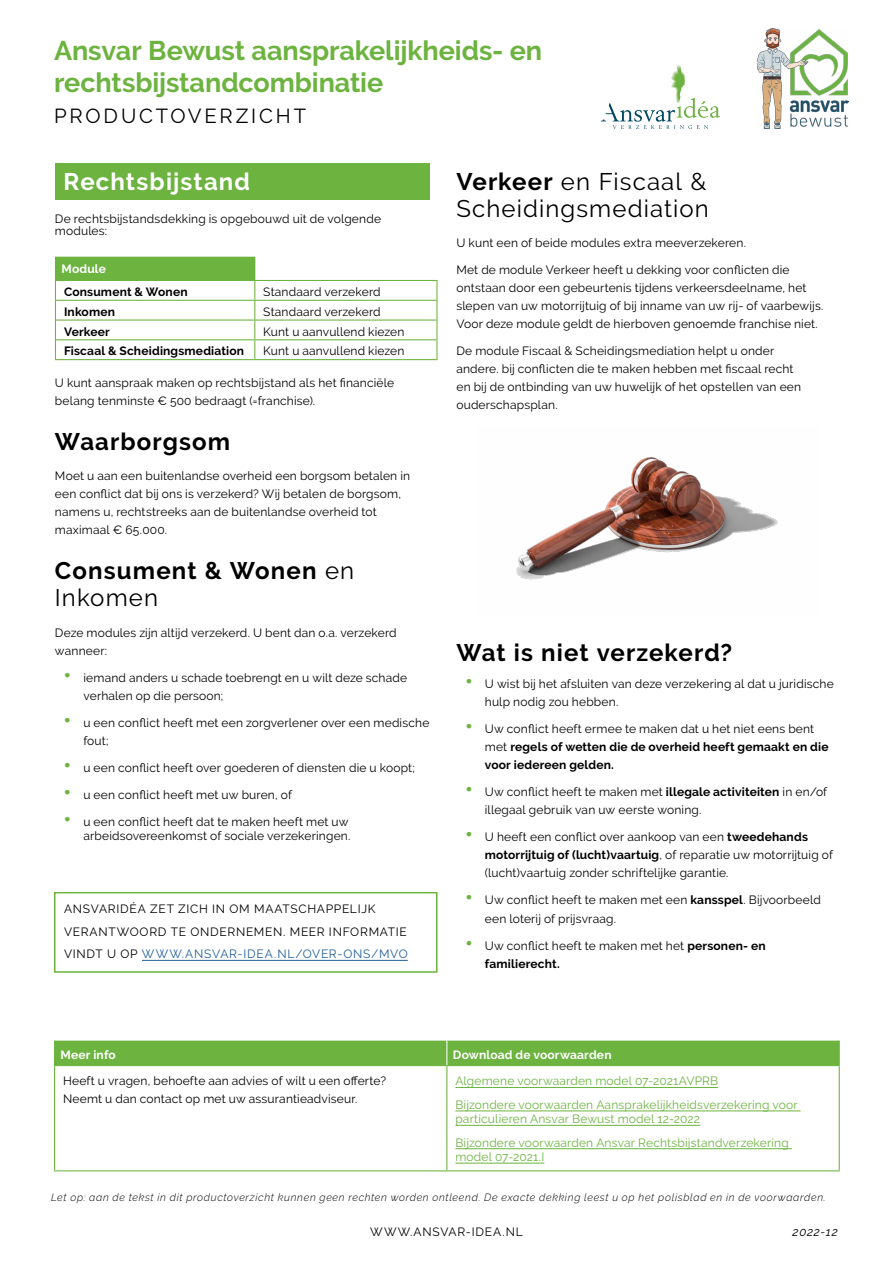
<style>
.page{position:relative;width:893px;height:1263px;background:#fff}
.page>*{position:absolute;margin:0;border:0;box-sizing:border-box;transform-origin:0 0}
.t1{font:700 27px/31.5px "Raleway";letter-spacing:-.005em;color:#6cb33f}
.t2{font:700 24px/27px "Raleway";letter-spacing:.045em;color:#000}
.t3{font:24px/27px "Raleway";letter-spacing:.045em;color:#000}
.t4{font:700 24px "Raleway";letter-spacing:.045em;color:#fff}
.t5{font:20.25px "Raleway";letter-spacing:.14em;color:#000}
.t6{font:12px/18px "Raleway";letter-spacing:.015em;color:#000}
.t7{font:12px/23.4px "Raleway";letter-spacing:.015em;color:#6cb33f}
.t8{font:700 12px/18px "Raleway";letter-spacing:.015em;color:#000}
.t9{font:12px/22.5px "Raleway";letter-spacing:.06em;color:#000}
.t10{font:700 12px "Raleway";letter-spacing:.015em;color:#fff}
.t11{font:12px "Raleway";letter-spacing:.065em;color:#000}
.t12{font:italic 12px "Raleway";letter-spacing:.06em;color:#000}
.t13{font:italic 300 10.5px "Raleway";letter-spacing:.07em;color:#000}
.s1{font-weight:400}
.s2{font-weight:800;font-size:19.5px;color:#6cb33f}
.s3{color:#215e9e}
.s4{font-weight:700}
</style>
<div class="page">
<svg style="left:601px;top:71px;width:119px;height:58px"></svg>
<img style="left:671px;top:65px;width:9px;height:39px">
<img style="left:757px;top:29px;width:91px;height:100px">
<svg style="left:55px;top:1066px;width:784px;height:104px"></svg>
<div style="left:54px;top:1040px;width:786px;height:25px;background:#6cb33f"></div>
<hr style="left:54px;top:1066px;width:1px;height:104px;background:#6cb33f">
<hr style="left:54px;top:1065px;width:393px;height:1px;background:#6cb33f">
<hr style="left:54px;top:1170px;width:393px;height:1px;background:#6cb33f">
<hr style="left:446px;top:1066px;width:1px;height:104px;background:#6cb33f">
<hr style="left:447px;top:1065px;width:393px;height:1px;background:#6cb33f">
<hr style="left:839px;top:1066px;width:1px;height:104px;background:#6cb33f">
<hr style="left:447px;top:1170px;width:393px;height:1px;background:#6cb33f">
<hr style="left:455px;top:1087px;width:263px;height:1px;background:#6cb33f">
<hr style="left:455px;top:1110px;width:346px;height:1px;background:#6cb33f">
<hr style="left:455px;top:1125px;width:245px;height:1px;background:#6cb33f">
<hr style="left:455px;top:1148px;width:337px;height:1px;background:#6cb33f">
<hr style="left:455px;top:1163px;width:89px;height:1px;background:#6cb33f">
<img style="left:516px;top:457px;width:262px;height:123px">
<div style="left:55px;top:163px;width:374px;height:36px;background:#6cb33f"></div>
<svg style="left:55px;top:257px;width:382px;height:102px"></svg>
<hr style="left:55px;top:280px;width:200px;height:1px;background:#6cb33f">
<hr style="left:255px;top:280px;width:182px;height:1px;background:#6cb33f">
<hr style="left:56px;top:300px;width:199px;height:1px;background:#6cb33f">
<hr style="left:255px;top:300px;width:182px;height:1px;background:#6cb33f">
<hr style="left:56px;top:319px;width:199px;height:2px;background:#6cb33f">
<hr style="left:255px;top:319px;width:182px;height:2px;background:#6cb33f">
<hr style="left:56px;top:339px;width:199px;height:1px;background:#6cb33f">
<hr style="left:255px;top:339px;width:182px;height:1px;background:#6cb33f">
<hr style="left:55px;top:359px;width:200px;height:1px;background:#6cb33f">
<hr style="left:255px;top:359px;width:182px;height:1px;background:#6cb33f">
<hr style="left:142px;top:960px;width:266px;height:1px;background:#215e9e">
<div style="left:54px;top:892px;width:383px;height:81px;border:2px solid #6cb33f"></div>
<h1 class="t1" style="left:54px;top:35px;width:490px">Ansvar Bewust aansprakelijkheids- en rechtsbijstandcombinatie</h1>
<h3 class="t5" style="left:54px;top:104px;width:254px">PRODUCTOVERZICHT</h3>
<h2 class="t4" style="left:63px;top:167px;width:188px">Rechtsbijstand</h2>
<p class="t6" style="left:55px;top:213px;width:328px;line-height:12px">De rechtsbijstandsdekking is opgebouwd uit de volgende modules:</p>
<p class="t10" style="left:61px;top:262px;width:46px">Module</p>
<p class="t8" style="left:64px;top:283px;width:125px">Consument &amp; Wonen</p>
<p class="t6" style="left:263px;top:283px;width:119px">Standaard verzekerd</p>
<p class="t8" style="left:64px;top:303px;width:53px">Inkomen</p>
<p class="t6" style="left:263px;top:303px;width:119px">Standaard verzekerd</p>
<p class="t8" style="left:64px;top:322px;width:47px">Verkeer</p>
<p class="t6" style="left:263px;top:322px;width:143px">Kunt u aanvullend kiezen</p>
<p class="t8" style="left:64px;top:342px;width:182px">Fiscaal &amp; Scheidingsmediation</p>
<p class="t6" style="left:263px;top:342px;width:143px">Kunt u aanvullend kiezen</p>
<p class="t6" style="left:55px;top:374px;width:341px">U kunt aanspraak maken op rechtsbijstand als het financiële belang tenminste € 500 bedraagt (=franchise).</p>
<h2 class="t2" style="left:55px;top:428px;width:177px">Waarborgsom</h2>
<p class="t6" style="left:55px;top:467px;width:357px">Moet u aan een buitenlandse overheid een borgsom betalen in een conflict dat bij ons is verzekerd? Wij betalen de borgsom, namens u, rechtstreeks aan de buitenlandse overheid tot maximaal € 65.000.</p>
<h2 class="t2" style="left:55px;top:557px;width:301px">Consument &amp; Wonen <span class="s1">en<br>Inkomen</span></h2>
<p class="t6" style="left:55px;top:623px;width:343px">Deze modules zijn altijd verzekerd. U bent dan o.a. verzekerd wanneer:</p>
<p class="t6" style="left:83px;top:668px;width:325px;text-indent:-20px"><span class="s2">•</span> iemand anders u schade toebrengt en u wilt deze schade verhalen op die persoon;</p>
<p class="t6" style="left:83px;top:713px;width:347px;text-indent:-20px"><span class="s2">•</span> u een conflict heeft met een zorgverlener over een medische fout;</p>
<p class="t6" style="left:64px;top:758px;width:352px"><span class="s2">•</span> u een conflict heeft over goederen of diensten die u koopt;</p>
<p class="t6" style="left:64px;top:785px;width:230px"><span class="s2">•</span> u een conflict heeft met uw buren, of</p>
<p class="t6" style="left:64px;top:814px;width:288px;line-height:14.4px;text-align:right"><span class="s2">•</span> u een conflict heeft dat te maken heeft met uw arbeidsovereenkomst of sociale verzekeringen.</p>
<p class="t9" style="left:64px;top:898px;width:345px">ANSVARIDÉA ZET ZICH IN OM MAATSCHAPPELIJK<br>VERANTWOORD TE ONDERNEMEN. MEER INFORMATIE<br>VINDT U OP <span class="s3">WWW.ANSVAR-IDEA.NL/OVER-ONS/MVO</span></p>
<h2 class="t3" style="left:456px;top:168px;width:254px"><span class="s4">Verkeer</span> en Fiscaal &amp;<br>Scheidingsmediation</h2>
<p class="t6" style="left:456px;top:234px;width:291px">U kunt een of beide modules extra meeverzekeren.</p>
<p class="t6" style="left:456px;top:261px;width:369px">Met de module Verkeer heeft u dekking voor conflicten die ontstaan door een gebeurtenis tijdens verkeersdeelname, het slepen van uw motorrijtuig of bij inname van uw rij- of vaarbewijs.<br>Voor deze module geldt de hierboven genoemde franchise niet.</p>
<p class="t6" style="left:456px;top:342px;width:346px">De module Fiscaal &amp; Scheidingsmediation helpt u onder andere. bij conflicten die te maken hebben met fiscaal recht en bij de ontbinding van uw huwelijk of het opstellen van een ouderschapsplan.</p>
<h2 class="t2" style="left:456px;top:640px;width:277px">Wat is niet verzekerd?</h2>
<p class="t6" style="left:485px;top:675px;width:350px;text-indent:-20px"><span class="s2">•</span> U wist bij het afsluiten van deze verzekering al dat u juridische hulp nodig zou hebben.</p>
<p class="t8" style="left:485px;top:720px;width:345px;text-indent:-20px"><span class="s2">•</span> <span class="s1">Uw conflict heeft ermee te maken dat u het niet eens bent met</span> regels of wetten die de overheid heeft gemaakt en die voor iedereen gelden.</p>
<p class="t6" style="left:485px;top:783px;width:344px;text-indent:-20px"><span class="s2">•</span> Uw conflict heeft te maken met <span class="s4">illegale activiteiten</span> in en/of illegaal gebruik van uw eerste woning.</p>
<p class="t6" style="left:485px;top:828px;width:350px;text-indent:-20px"><span class="s2">•</span> U heeft een conflict over aankoop van een <span class="s4">tweedehands motorrijtuig of (lucht)vaartuig</span>, of reparatie uw motorrijtuig of (lucht)vaartuig zonder schriftelijke garantie.</p>
<p class="t6" style="left:485px;top:891px;width:337px;text-indent:-20px"><span class="s2">•</span> Uw conflict heeft te maken met een <span class="s4">kansspel</span>. Bijvoorbeeld een loterij of prijsvraag.</p>
<p class="t6" style="left:485px;top:936px;width:282px;text-indent:-20px"><span class="s2">•</span> Uw conflict heeft te maken met het <span class="s4">personen- en familierecht.</span></p>
<p class="t10" style="left:61px;top:1048px;width:57px">Meer info</p>
<p class="t10" style="left:453px;top:1048px;width:160px">Download de voorwaarden</p>
<p class="t6" style="left:63px;top:1072px;width:325px">Heeft u vragen, behoefte aan advies of wilt u een offerte?<br>Neemt u dan contact op met uw assurantieadviseur.</p>
<p class="t7" style="left:455px;top:1069px;width:344px">Algemene voorwaarden model 07-2021AVPRB<br>Bijzondere voorwaarden Aansprakelijkheidsverzekering voor</p>
<p class="t7" style="left:455px;top:1107px;width:335px">particulieren Ansvar Bewust model 12-2022<br>Bijzondere voorwaarden Ansvar Rechtsbijstandverzekering</p>
<p class="t7" style="left:455px;top:1145px;width:90px">model 07-2021.I</p>
<p class="t13" style="left:51px;top:1191px;width:776px">Let op: aan de tekst in dit productoverzicht kunnen geen rechten worden ontleend. De exacte dekking leest u op het polisblad en in de voorwaarden.</p>
<p class="t11" style="left:370px;top:1225px;width:154px">WWW.ANSVAR-IDEA.NL</p>
<p class="t12" style="left:793px;top:1225px;width:47px">2022-12</p>
</div>
